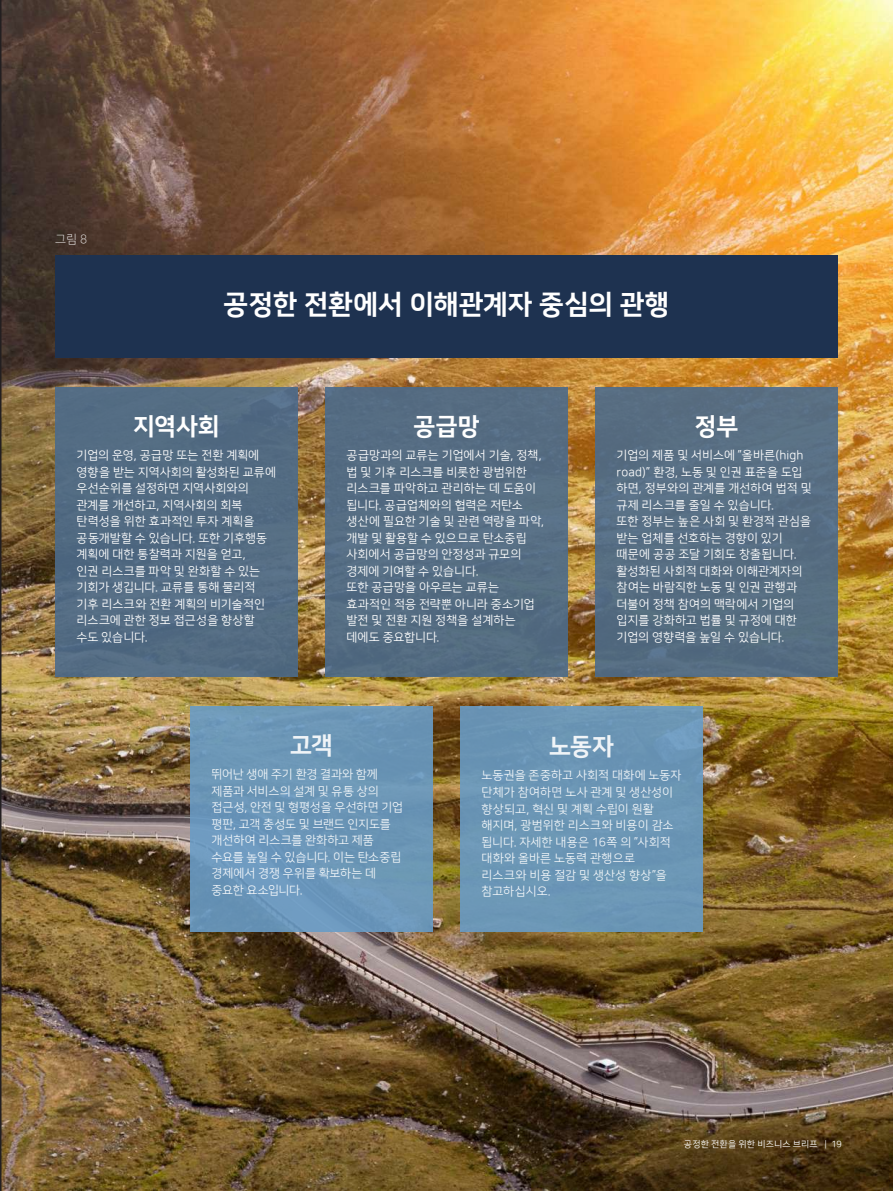
<style>
.page{position:relative;width:893px;height:1191px;background:#fff}
.page>*{position:absolute;margin:0;border:0;box-sizing:border-box;transform-origin:0 0}
.t1{font:27px "Nanum Square EB";letter-spacing:.005em;color:#fff}
.t2{font:24px "Nanum Square EB";letter-spacing:-.01em;color:#fff}
.t3{font:12px/16.5px "Nanum Square R";letter-spacing:.01em;color:#fff}
.t4{font:12px "Nanum Square L";color:#fff}
.t5{font:9px "Nanum Square R";letter-spacing:.02em;color:#fff}
</style>
<div class="page">
<img style="left:0;top:0;width:893px;height:1191px">
<div style="left:55px;top:387px;width:243px;height:289px;background:#536c83"></div>
<div style="left:325px;top:387px;width:243px;height:289px;background:#556d82"></div>
<div style="left:595px;top:387px;width:243px;height:289px;background:#576e82"></div>
<div style="left:55px;top:255px;width:783px;height:102px;background:#1e3250"></div>
<div style="left:190px;top:706px;width:243px;height:225px;background:#6c97b7"></div>
<div style="left:460px;top:706px;width:243px;height:225px;background:#6b96b5"></div>
<p class="t4" style="left:55px;top:233px;width:34px">그림 8</p>
<h1 class="t1" style="left:224px;top:290px;width:447px">공정한 전환에서 이해관계자 중심의 관행</h1>
<h2 class="t2" style="left:133px;top:413px;width:88px">지역사회</h2>
<p class="t3" style="left:77px;top:447px;width:201px">기업의 운영, 공급망 또는 전환 계획에 영향을 받는 지역사회의 활성화된 교류에 우선순위를 설정하면 지역사회와의 관계를 개선하고, 지역사회의 회복 탄력성을 위한 효과적인 투자 계획을 공동개발할 수 있습니다. 또한 기후행동 계획에 대한 통찰력과 지원을 얻고,<br>인권 리스크를 파악 및 완화할 수 있는 기회가 생깁니다. 교류를 통해 물리적 기후 리스크와 전환 계획의 비기술적인 리스크에 관한 정보 접근성을 향상할 수도 있습니다.</p>
<h2 class="t2" style="left:413px;top:413px;width:68px">공급망</h2>
<p class="t3" style="left:347px;top:447px;width:199px">공급망과의 교류는 기업에서 기술, 정책, 법 및 기후 리스크를 비롯한 광범위한 리스크를 파악하고 관리하는 데 도움이 됩니다. 공급업체와의 협력은 저탄소 생산에 필요한 기술 및 관련 역량을 파악, 개발 및 활용할 수 있으므로 탄소중립 사회에서 공급망의 안정성과 규모의 경제에 기여할 수 있습니다.<br>또한 공급망을 아우르는 교류는 효과적인 적응 전략뿐 아니라 중소기업 발전 및 전환 지원 정책을 설계하는 데에도 중요합니다.</p>
<h2 class="t2" style="left:695px;top:413px;width:45px">정부</h2>
<p class="t3" style="left:617px;top:447px;width:196px">기업의 제품 및 서비스에 ”올바른(high road)” 환경, 노동 및 인권 표준을 도입 하면, 정부와의 관계를 개선하여 법적 및 규제 리스크를 줄일 수 있습니다.<br>또한 정부는 높은 사회 및 환경적 관심을 받는 업체를 선호하는 경향이 있기 때문에 공공 조달 기회도 창출됩니다. 활성화된 사회적 대화와 이해관계자의 참여는 바람직한 노동 및 인권 관행과 더불어 정책 참여의 맥락에서 기업의 입지를 강화하고 법률 및 규정에 대한 기업의 영향력을 높일 수 있습니다.</p>
<h2 class="t2" style="left:290px;top:732px;width:44px">고객</h2>
<p class="t3" style="left:212px;top:766px;width:193px">뛰어난 생애 주기 환경 결과와 함께 제품과 서비스의 설계 및 유통 상의 접근성, 안전 및 형평성을 우선하면 기업 평판, 고객 충성도 및 브랜드 인지도를 개선하여 리스크를 완화하고 제품 수요를 높일 수 있습니다. 이는 탄소중립 경제에서 경쟁 우위를 확보하는 데 중요한 요소입니다.</p>
<h2 class="t2" style="left:549px;top:733px;width:66px">노동자</h2>
<p class="t3" style="left:482px;top:767px;width:201px">노동권을 존중하고 사회적 대화에 노동자 단체가 참여하면 노사 관계 및 생산성이 향상되고, 혁신 및 계획 수립이 원활 해지며, 광범위한 리스크와 비용이 감소 됩니다. 자세한 내용은 16쪽 의 ”사회적 대화와 올바른 노동력 관행으로 리스크와 비용 절감 및 생산성 향상”을 참고하십시오.</p>
<p class="t5" style="left:684px;top:1139px;width:160px">공정한 전환을 위한 비즈니스 브리프 | 19</p>
</div>
